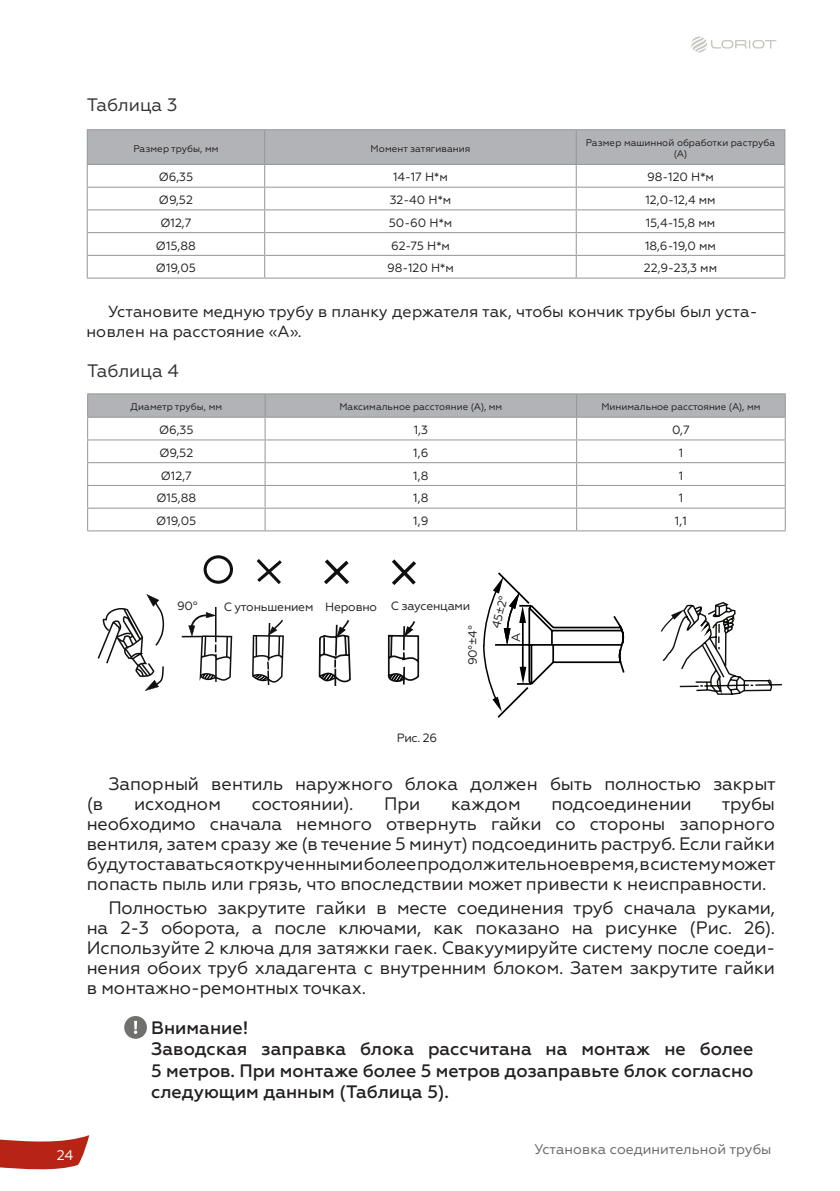
<style>
.page{position:relative;width:840px;height:1191px;background:#fff}
.page>*{position:absolute;margin:0;border:0;box-sizing:border-box;transform-origin:0 0}
.t1{font:18px/20px "Geometria";letter-spacing:-.01em;color:#231f20;text-align:justify}
.t2{font:500 18px/21.6px "Geometria";color:#231f20}
.t3{font:18px "Geometria";color:#333}
.t4{font:16px/20px "Geometria";color:#231f20}
.t5{font:14px "Geometria";color:#666969}
.t6{font:14px "Geometria";color:#fff}
.t7{font:12px "Geometria";color:#231f20}
.t8{font:12px "Geometria";letter-spacing:-.025em;color:#231f20}
.t9{font:9.6px/11.6px "Geometria";color:#231f20;text-align:center}
</style>
<div class="page">
<svg style="left:0;top:1135px;width:89px;height:35px"></svg>
<svg style="left:691px;top:37px;width:85px;height:15px"></svg>
<hr style="left:87px;top:393px;width:178px;height:1px;background:#939598">
<hr style="left:265px;top:393px;width:311px;height:1px;background:#939598">
<hr style="left:576px;top:393px;width:209px;height:1px;background:#939598">
<svg style="left:87px;top:394px;width:698px;height:136px"></svg>
<hr style="left:87px;top:530px;width:178px;height:1px;background:#939598">
<hr style="left:265px;top:530px;width:311px;height:1px;background:#939598">
<hr style="left:576px;top:530px;width:209px;height:1px;background:#939598">
<svg style="left:256px;top:559px;width:25px;height:25px"></svg>
<svg style="left:203px;top:555px;width:30px;height:29px"></svg>
<svg style="left:97px;top:594px;width:187px;height:97px"></svg>
<svg style="left:483px;top:572px;width:142px;height:146px"></svg>
<svg style="left:324px;top:559px;width:25px;height:26px"></svg>
<svg style="left:318px;top:620px;width:33px;height:66px"></svg>
<svg style="left:392px;top:559px;width:24px;height:26px"></svg>
<svg style="left:387px;top:621px;width:33px;height:64px"></svg>
<svg style="left:660px;top:602px;width:122px;height:93px"></svg>
<hr style="left:87px;top:129px;width:177px;height:1px;background:#939598">
<hr style="left:264px;top:129px;width:312px;height:1px;background:#939598">
<hr style="left:576px;top:129px;width:208px;height:1px;background:#939598">
<svg style="left:87px;top:130px;width:697px;height:148px"></svg>
<hr style="left:87px;top:278px;width:177px;height:1px;background:#939598">
<hr style="left:264px;top:278px;width:312px;height:1px;background:#939598">
<hr style="left:576px;top:278px;width:208px;height:1px;background:#939598">
<div style="left:124px;top:1016px;width:23px;height:22px;background:#70706e;border-radius:50%"></div>
<svg style="left:134px;top:1021px;width:3px;height:13px"></svg>
<p class="t3" style="left:87px;top:94px;width:92px">Таблица 3</p>
<p class="t9" style="left:133px;top:142px;width:86px">Размер трубы, мм</p>
<p class="t9" style="left:370px;top:142px;width:101px">Момент затягивания</p>
<p class="t9" style="left:585px;top:137px;width:191px">Размер машинной обработки раструба (А)</p>
<p class="t7" style="left:159px;top:170px;width:36px">Ø6,35</p>
<p class="t7" style="left:393px;top:170px;width:56px">14-17 Н*м</p>
<p class="t7" style="left:646px;top:170px;width:68px">98-120 Н*м</p>
<p class="t7" style="left:159px;top:193px;width:35px">Ø9,52</p>
<p class="t7" style="left:389px;top:193px;width:63px">32-40 Н*м</p>
<p class="t7" style="left:645px;top:193px;width:72px">12,0-12,4 мм</p>
<p class="t7" style="left:160px;top:216px;width:33px">Ø12,7</p>
<p class="t7" style="left:388px;top:216px;width:65px">50-60 Н*м</p>
<p class="t7" style="left:645px;top:216px;width:71px">15,4-15,8 мм</p>
<p class="t7" style="left:156px;top:238px;width:41px">Ø15,88</p>
<p class="t7" style="left:391px;top:238px;width:60px">62-75 Н*м</p>
<p class="t7" style="left:644px;top:238px;width:72px">18,6-19,0 мм</p>
<p class="t7" style="left:156px;top:261px;width:42px">Ø19,05</p>
<p class="t7" style="left:387px;top:261px;width:68px">98-120 Н*м</p>
<p class="t7" style="left:643px;top:261px;width:75px">22,9-23,3 мм</p>
<p class="t4" style="left:86px;top:301px;width:672px;text-indent:22px">Установите медную трубу в планку держателя так, чтобы кончик трубы был уста&shy;новлен на расстояние «А».</p>
<p class="t3" style="left:87px;top:361px;width:93px">Таблица 4</p>
<p class="t9" style="left:130px;top:401px;width:93px">Диаметр трубы, мм</p>
<p class="t9" style="left:339px;top:401px;width:164px">Максимальное расстояние (А), мм</p>
<p class="t9" style="left:601px;top:401px;width:160px">Минимальное расстояние (А), мм</p>
<p class="t7" style="left:159px;top:423px;width:36px">Ø6,35</p>
<p class="t7" style="left:413px;top:423px;width:16px">1,3</p>
<p class="t7" style="left:671px;top:423px;width:19px">0,7</p>
<p class="t7" style="left:159px;top:446px;width:35px">Ø9,52</p>
<p class="t7" style="left:413px;top:446px;width:17px">1,6</p>
<p class="t7" style="left:678px;top:446px;width:6px">1</p>
<p class="t7" style="left:161px;top:468px;width:33px">Ø12,7</p>
<p class="t7" style="left:413px;top:468px;width:17px">1,8</p>
<p class="t7" style="left:678px;top:468px;width:6px">1</p>
<p class="t7" style="left:156px;top:491px;width:41px">Ø15,88</p>
<p class="t7" style="left:413px;top:491px;width:17px">1,8</p>
<p class="t7" style="left:678px;top:491px;width:6px">1</p>
<p class="t7" style="left:156px;top:514px;width:42px">Ø19,05</p>
<p class="t7" style="left:413px;top:514px;width:17px">1,9</p>
<p class="t7" style="left:674px;top:514px;width:13px">1,1</p>
<p class="t7" style="left:177px;top:599px;width:22px">90°</p>
<p class="t7" style="left:489px;top:626px;width:35px;rotate:-76deg">45±2°</p>
<p class="t8" style="left:223px;top:600px;width:248px">С утоньшением Неровно С заусенцами</p>
<p class="t7" style="left:465px;top:665px;width:41px;rotate:-90deg">90°±4°</p>
<p class="t7" style="left:509px;top:642px;width:11px;rotate:-90deg">А</p>
<p class="t7" style="left:396px;top:731px;width:42px">Рис. 26</p>
<p class="t1" style="left:108px;top:773px;width:668px">Запорный вентиль наружного блока должен быть полностью закрыт</p>
<p class="t1" style="left:87px;top:793px;width:690px;text-indent:634px">трубы необходимо сначала немного отвернуть гайки со стороны запорного вентиля, затем сразу же (в течение 5 минут) подсоединить раструб. Если гайки будут оставаться открученными более продолжительное время, в систему может попасть пыль или грязь, что впоследствии может привести к неисправности.</p>
<p class="t1" style="left:87px;top:897px;width:689px;text-indent:22px">Полностью закрутите гайки в месте соединения труб сначала руками, на 2-3 оборота, а после ключами, как показано на рисунке (Рис. 26).<br>Используйте 2 ключа для затяжки гаек. Свакуумируйте систему после соеди&shy;нения обоих труб хладагента с внутренним блоком. Затем закрутите гайки в монтажно-ремонтных точках.</p>
<p class="t1" style="left:87px;top:793px;width:18px">(в</p>
<p class="t1" style="left:134px;top:793px;width:88px">исходном</p>
<p class="t1" style="left:252px;top:793px;width:103px">состоянии).</p>
<p class="t1" style="left:384px;top:793px;width:38px">При</p>
<p class="t1" style="left:451px;top:793px;width:71px">каждом</p>
<p class="t1" style="left:551px;top:793px;width:142px">подсоединении</p>
<p class="t2" style="left:151px;top:1016px;width:603px">Внимание!<br>Заводская заправка блока рассчитана на монтаж не более 5 метров. При монтаже более 5 метров дозаправьте блок согласно следующим данным (Таблица 5).</p>
<p class="t6" style="left:57px;top:1146px;width:18px">24</p>
<p class="t5" style="left:534px;top:1141px;width:238px">Установка соединительной трубы</p>
</div>
